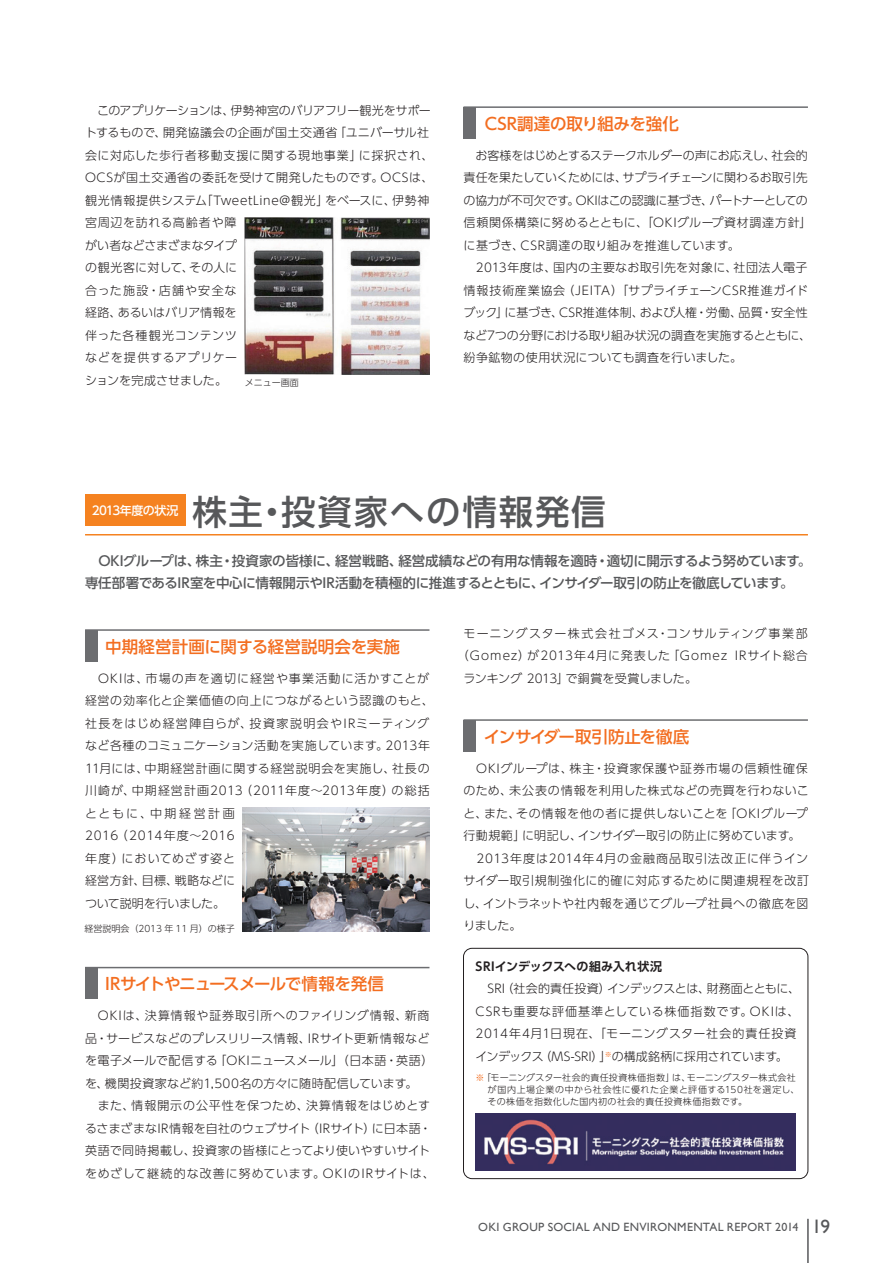
<style>
.page{position:relative;width:893px;height:1263px;background:#fff}
.page>*{position:absolute;margin:0;border:0;box-sizing:border-box;transform-origin:0 0}
.t1{font:500 34.5px "UD Shin Go Pro";letter-spacing:.05em;color:#57585a}
.t2{font:500 16.5px "UD Shin Go Pro";letter-spacing:-.015em;color:#f36e21}
.t3{font:500 16.5px "UD Shin Go Pro";letter-spacing:-.06em;color:#f36e21}
.t4{font:500 13.5px/22.5px "UD Shin Go Pro";letter-spacing:-.02em;color:#57585a}
.t5{font:300 12px/22.5px "UD Shin Go Pro";letter-spacing:.03em;color:#231f20}
.t6{font:300 12px/22.5px "UD Shin Go Pro";letter-spacing:.005em;color:#231f20}
.t7{font:300 12px/22.5px "UD Shin Go Pro";letter-spacing:.055em;color:#231f20}
.t8{font:12px "Gill Sans";letter-spacing:.025em;color:#57585a}
.t9{font:300 12px "UD Shin Go Pro";letter-spacing:.08em;color:#231f20}
.t10{font:300 12px "UD Shin Go Pro";letter-spacing:.09em;color:#231f20}
.t11{font:300 12px "UD Shin Go Pro";letter-spacing:-.02em;color:#231f20}
.t12{font:700 12px "UD Shin Go Pro De";letter-spacing:.005em;color:#231f20}
.t13{font:500 12px "UD Shin Go Pro";letter-spacing:-.04em;color:#fff}
.t14{font:300 9px/12px "UD Shin Go Pro";letter-spacing:.035em;color:#231f20}
.t15{font:300 9px "UD Shin Go Pro";color:#231f20}
.s1{color:#f36e21}
.s2{font-size:19.5px}
</style>
<div class="page">
<div style="left:85px;top:494px;width:101px;height:32px;background:#f58220"></div>
<hr style="left:85px;top:534px;width:723px;height:1px;background:#f58220">
<img style="left:242px;top:807px;width:188px;height:125px">
<img style="left:475px;top:1113px;width:321px;height:57px">
<div style="left:463px;top:948px;width:345px;height:231px;border:1px solid #231f20;border-radius:9px"></div>
<img style="left:244px;top:217px;width:185px;height:158px">
<hr style="left:807px;top:1219px;width:2px;height:44px;background:#57585a">
<div style="left:85px;top:630px;width:13px;height:31px;background:#6c6d70"></div>
<hr style="left:85px;top:629px;width:344px;height:2px;background:#6c6d70">
<div style="left:85px;top:967px;width:13px;height:32px;background:#6c6d70"></div>
<hr style="left:85px;top:967px;width:344px;height:1px;background:#6c6d70">
<div style="left:463px;top:720px;width:13px;height:31px;background:#6c6d70"></div>
<hr style="left:463px;top:719px;width:345px;height:2px;background:#6c6d70">
<div style="left:463px;top:107px;width:13px;height:31px;background:#6c6d70"></div>
<hr style="left:463px;top:106px;width:345px;height:2px;background:#6c6d70">
<p class="t5" style="left:85px;top:98px;width:350px">　このアプリケーションは、伊勢神宮のバリアフリー観光をサポートするもので、開発協議会の企画が国土交通省「ユニバーサル社会に対応した歩行者移動支援に関する現地事業」に採択され、<br>OCSが国土交通省の委託を受けて開発したものです。OCSは、観光情報提供システム「TweetLine@観光」をベースに、伊勢神宮周辺を訪れる高齢者や障<br>がい者などさまざまなタイプ<br>の観光客に対して、その人に<br>合った施設・店舗や安全な<br>経路、あるいはバリア情報を<br>伴った各種観光コンテンツ<br>などを提供するアプリケー<br>ションを完成させました。</p>
<p class="t14" style="left:245px;top:376px;width:55px">メニュー画面</p>
<h2 class="t2" style="left:485px;top:110px;width:196px">CSR調達の取り組みを強化</h2>
<p class="t6" style="left:463px;top:143px;width:350px">　お客様をはじめとするステークホルダーの声にお応えし、社会的責任を果たしていくためには、サプライチェーンに関わるお取引先の協力が不可欠です。OKIはこの認識に基づき、パートナーとしての信頼関係構築に努めるとともに、「OKIグループ資材調達方針」に基づき、CSR調達の取り組みを推進しています。<br>　2013年度は、国内の主要なお取引先を対象に、社団法人電子情報技術産業協会（JEITA）「サプライチェーンCSR推進ガイドブック」に基づき、CSR推進体制、および人権・労働、品質・安全性など7つの分野における取り組み状況の調査を実施するとともに、紛争鉱物の使用状況についても調査を行いました。</p>
<h1 class="t1" style="left:192px;top:484px;width:415px">株主・投資家への情報発信</h1>
<p class="t4" style="left:85px;top:549px;width:728px">　OKIグループは、株主・投資家の皆様に、経営戦略、経営成績などの有用な情報を適時・適切に開示するよう努めています。専任部署であるIR室を中心に情報開示やIR活動を積極的に推進するとともに、インサイダー取引の防止を徹底しています。</p>
<p class="t13" style="left:92px;top:500px;width:88px">2013年度の状況</p>
<h2 class="t2" style="left:105px;top:633px;width:296px">中期経営計画に関する経営説明会を実施</h2>
<p class="t7" style="left:85px;top:666px;width:350px;text-indent:13px">OKIは、市場の声を適切に経営や事業活動に活かすことが経営の効率化と企業価値の向上につながるという認識のもと、社長をはじめ経営陣自らが、投資家説明会やIRミーティングなど各種のコミュニケーション活動を実施しています。2013年<br>11月には、中期経営計画に関する経営説明会を実施し、社長の川崎が、中期経営計画2013（2011年度～2013年度）の総括とともに、中期経営計画<br>2016（2014年度～2016<br>年度）においてめざす姿と<br>経営方針、目標、戦略などに<br>ついて説明を行いました。</p>
<p class="t15" style="left:84px;top:921px;width:152px">経営説明会（2013 年 11 月）の様子</p>
<h2 class="t3" style="left:105px;top:971px;width:280px">IRサイトやニュースメールで情報を発信</h2>
<p class="t5" style="left:85px;top:1004px;width:351px">　OKIは、決算情報や証券取引所へのファイリング情報、新商品・サービスなどのプレスリリース情報、IRサイト更新情報などを電子メールで配信する「OKIニュースメール」（日本語・英語）を、機関投資家など約1,500名の方々に随時配信しています。<br>　また、情報開示の公平性を保つため、決算情報をはじめとするさまざまなIR情報を自社のウェブサイト（IRサイト）に日本語・英語で同時掲載し、投資家の皆様にとってより使いやすいサイトをめざして継続的な改善に努めています。OKIのIRサイトは、</p>
<p class="t10" style="left:463px;top:623px;width:346px">モーニングスター株式会社ゴメス・コンサルティング事業部</p>
<p class="t9" style="left:457px;top:646px;width:352px">（Gomez）が2013年4月に発表した「Gomez IRサイト総合</p>
<p class="t11" style="left:463px;top:668px;width:235px">ランキング 2013」で銅賞を受賞しました。</p>
<h2 class="t2" style="left:484px;top:723px;width:207px">インサイダー取引防止を徹底</h2>
<p class="t5" style="left:463px;top:756px;width:347px">　OKIグループは、株主・投資家保護や証券市場の信頼性確保のため、未公表の情報を利用した株式などの売買を行わないこと、また、その情報を他の者に提供しないことを「OKIグループ行動規範」に明記し、インサイダー取引の防止に努めています。　2013年度は2014年4月の金融商品取引法改正に伴うインサイダー取引規制強化に的確に対応するために関連規程を改訂し、イントラネットや社内報を通じてグループ社員への徹底を図りました。</p>
<p class="t12" style="left:475px;top:956px;width:188px">SRIインデックスへの組み入れ状況</p>
<p class="t5" style="left:475px;top:977px;width:326px">　SRI（社会的責任投資）インデックスとは、財務面とともに、CSRも重要な評価基準としている株価指数です。OKIは、2014年4月1日現在、「モーニングスター社会的責任投資インデックス（MS-SRI）」<sup>※</sup>の構成銘柄に採用されています。</p>
<p class="t14" style="left:487px;top:1071px;width:314px;text-indent:-12px"><span class="s1">※</span>「モーニングスター社会的責任投資株価指数」は、モーニングスター株式会社が国内上場企業の中から社会性に優れた企業と評価する150社を選定し、その株価を指数化した国内初の社会的責任投資株価指数です。</p>
<p class="t8" style="left:478px;top:1219px;width:354px">OKI GROUP SOCIAL AND ENVIRONMENTAL REPORT 2014 <span class="s2">19</span></p>
</div>
